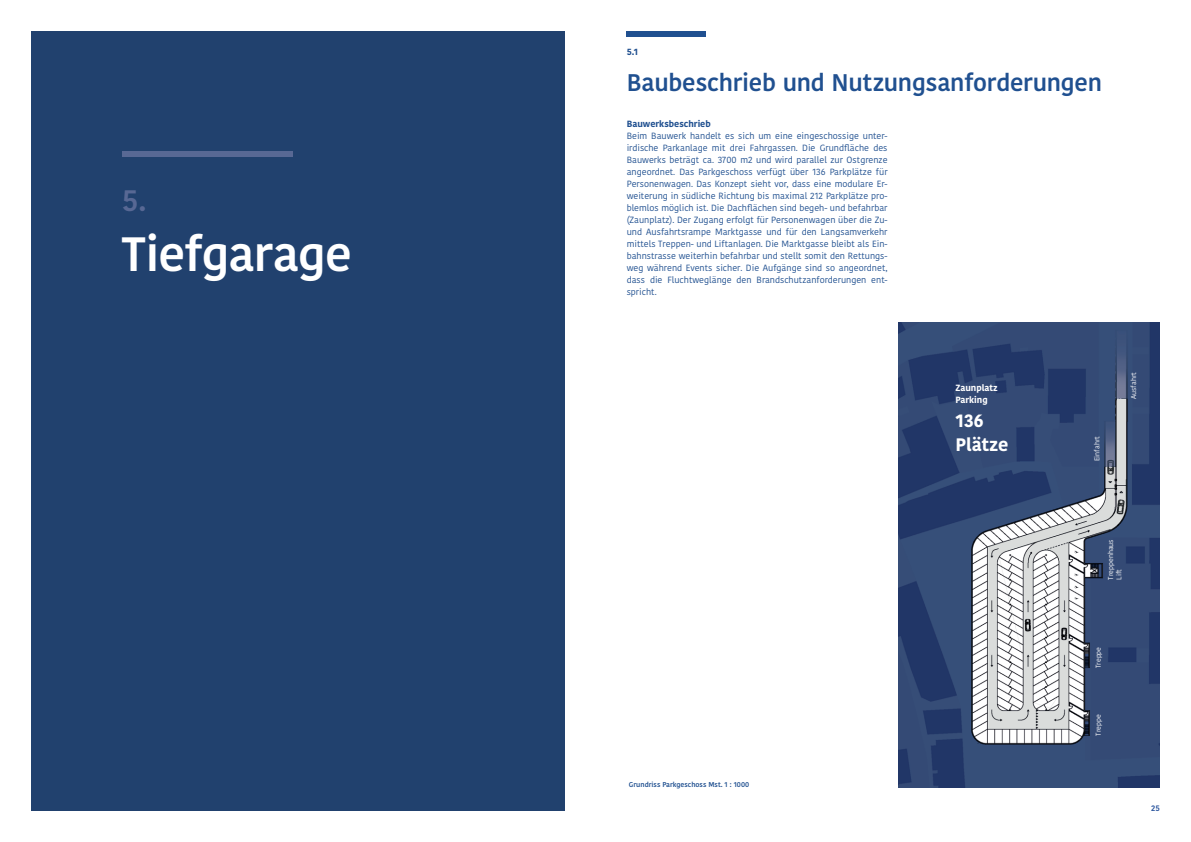
<style>
.page{position:relative;width:1191px;height:842px;background:#fff}
.page>*{position:absolute;margin:0;border:0;box-sizing:border-box;transform-origin:0 0}
.t1{font:600 48px "Kohinoor Bangla";letter-spacing:-.02em;color:#fff}
.t2{font:600 30px "Kohinoor Bangla";color:#586894}
.t3{font:600 24px "Kohinoor Bangla";letter-spacing:-.01em;color:#205090}
.t4{font:700 18px/24px "Kohinoor Bangla";color:#fff}
.t5{font:9px/12px "Kohinoor Bangla";color:#205090;text-align:justify}
.t6{font:700 9px "Kohinoor Bangla";color:#205090}
.t7{font:700 9px/12px "Kohinoor Bangla";color:#fff}
.t8{font:600 8px "Kohinoor Bangla";color:#234f9a}
.t9{font:7px/8.4px "Kohinoor Bangla";color:#fff}
.t10{font:600 7px "Kohinoor Bangla";color:#205090}
</style>
<div class="page">
<div style="left:31px;top:31px;width:533px;height:780px;background:#21416e"></div>
<div style="left:626px;top:31px;width:80px;height:6px;background:#205090"></div>
<img style="left:899px;top:322px;width:260px;height:465px">
<div style="left:122px;top:151px;width:170px;height:6px;background:#586894"></div>
<h2 class="t2" style="left:122px;top:176px;width:26px">5.</h2>
<h1 class="t1" style="left:122px;top:214px;width:231px">Tiefgarage</h1>
<p class="t6" style="left:626px;top:44px;width:13px">5.1</p>
<h3 class="t3" style="left:626px;top:63px;width:477px">Baubeschrieb und Nutzungsanforderungen</h3>
<p class="t6" style="left:626px;top:116px;width:86px">Bauwerksbeschrieb</p>
<p class="t5" style="left:626px;top:130px;width:262px">Beim Bauwerk handelt es sich um eine eingeschossige unter&shy;irdische Parkanlage mit drei Fahrgassen. Die Grundfläche des Bauwerks beträgt ca. 3700 m2 und wird parallel zur Ostgrenze angeordnet. Das Parkgeschoss verfügt über 136 Parkplätze für Personenwagen. Das Konzept sieht vor, dass eine modulare Er&shy;weiterung in südliche Richtung bis maximal 212 Parkplätze pro&shy;blemlos möglich ist. Die Dachflächen sind begeh- und befahrbar (Zaunplatz). Der Zugang erfolgt für Personenwagen über die Zu&shy;und Ausfahrtsrampe Marktgasse und für den Langsamverkehr mittels Treppen- und Liftanlagen. Die Marktgasse bleibt als Ein&shy;bahnstrasse weiterhin befahrbar und stellt somit den Rettungs&shy;weg während Events sicher. Die Aufgänge sind so angeordnet, dass die Fluchtweglänge den Brandschutzanforderungen ent&shy;spricht.</p>
<p class="t7" style="left:955px;top:382px;width:44px">Zaunplatz<br>Parking</p>
<h3 class="t4" style="left:955px;top:408px;width:55px">136<br>Plätze</h3>
<p class="t9" style="left:1092px;top:461px;width:27px;rotate:-90deg">Einfahrt</p>
<p class="t9" style="left:1129px;top:399px;width:29px;rotate:-90deg">Ausfahrt</p>
<p class="t10" style="left:629px;top:779px;width:122px">Grundriss Parkgeschoss Mst. 1 : 1000</p>
<p class="t9" style="left:1106px;top:580px;width:42px;rotate:-90deg">Treppenhaus<br>Lift</p>
<p class="t9" style="left:1094px;top:668px;width:23px;rotate:-90deg">Treppe</p>
<p class="t9" style="left:1094px;top:736px;width:23px;rotate:-90deg">Treppe</p>
<p class="t8" style="left:1151px;top:801px;width:10px">25</p>
</div>
